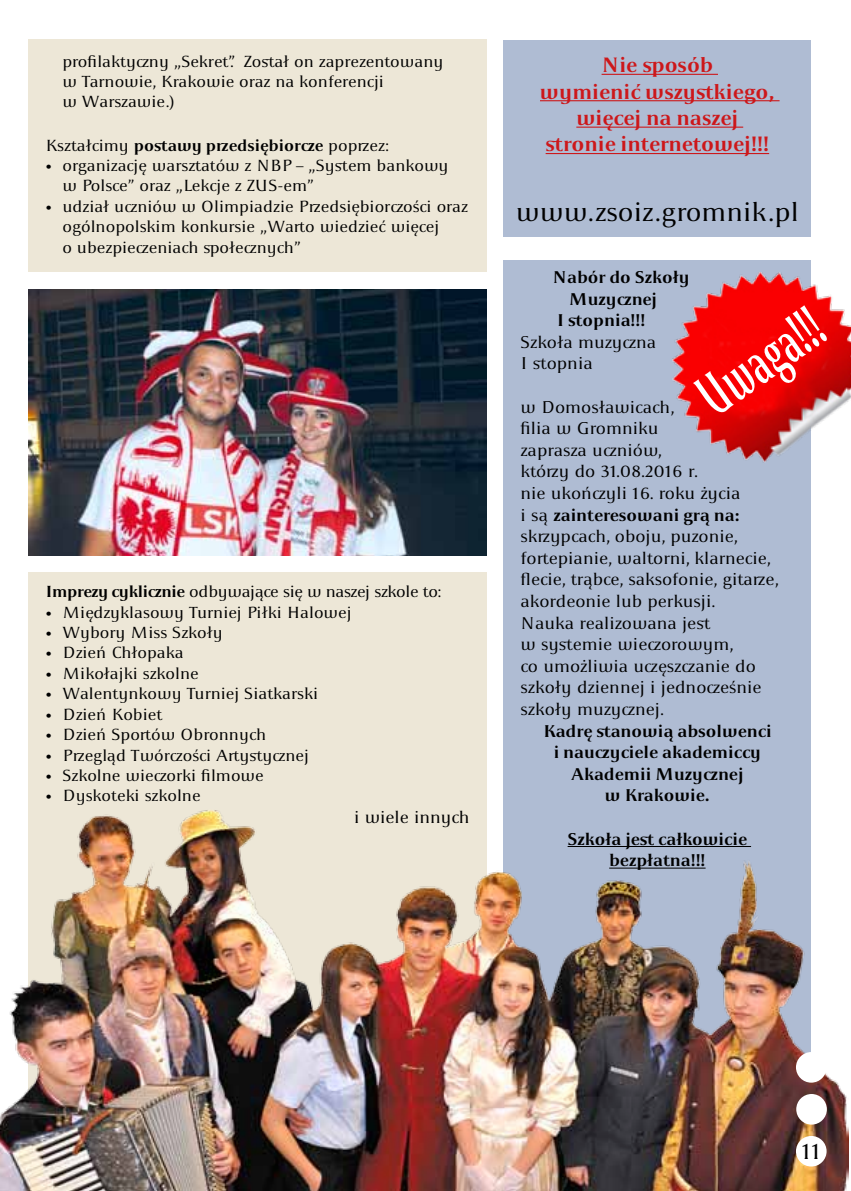
<style>
.page{position:relative;width:851px;height:1191px;background:#fff}
.page>*{position:absolute;margin:0;border:0;box-sizing:border-box;transform-origin:0 0}
.t1{font:28px "Apolonia";color:#000}
.t2{font:24px "Apolonia";color:#000}
.t3{font:700 22px/26.4px "Apolonia";color:#cd171a;text-align:center}
.t4{font:18px/21.6px "Apolonia";color:#000}
.t5{font:700 18px/21.6px "Apolonia";color:#000;text-align:center}
.t6{font:17px/20.4px "Apolonia";color:#000}
.t7{font:17px "Apolonia";letter-spacing:-.02em;color:#000}
.t8{font:700 17px "Apolonia";color:#000}
.s1{font-weight:400}
.s2{font-weight:700}
</style>
<div class="page">
<div style="left:503px;top:41px;width:308px;height:196px;background:#afbcd3"></div>
<div style="left:503px;top:261px;width:308px;height:890px;background:#afbcd3"></div>
<img style="left:672px;top:272px;width:178px;height:190px">
<svg style="left:693px;top:305px;width:134px;height:109px;background:#f2292a"></svg>
<div style="left:28px;top:40px;width:458px;height:232px;background:#ede7d7"></div>
<div style="left:28px;top:573px;width:458px;height:581px;background:#ede7d7"></div>
<img style="left:0;top:809px;width:848px;height:382px">
<div style="left:795px;top:1052px;width:31px;height:30px;background:#fff;border-radius:50%"></div>
<div style="left:796px;top:1094px;width:30px;height:30px;background:#fff;border-radius:50%"></div>
<div style="left:795px;top:1136px;width:31px;height:30px;background:#fff;border-radius:50%"></div>
<hr style="left:601px;top:74px;width:116px;height:1px;background:#cd171a">
<hr style="left:540px;top:100px;width:239px;height:1px;background:#cd171a">
<hr style="left:576px;top:127px;width:167px;height:1px;background:#cd171a">
<hr style="left:545px;top:153px;width:224px;height:1px;background:#cd171a">
<img style="left:28px;top:289px;width:458px;height:267px">
<hr style="left:567px;top:846px;width:184px;height:1px;background:#000">
<hr style="left:609px;top:867px;width:96px;height:1px;background:#000">
<p class="t6" style="left:62px;top:51px;width:382px">profilaktyczny „Sekret”. Został on zaprezentowany w Tarnowie, Krakowie oraz na konferencji<br>w Warszawie.)</p>
<p class="t8" style="left:45px;top:135px;width:345px"><span class="s1">Kształcimy</span> postawy przedsiębiorcze <span class="s1">poprzez:</span></p>
<p class="t6" style="left:62px;top:155px;width:387px;text-indent:-17px">• organizację warsztatów z NBP – „System bankowy w Polsce” oraz „Lekcje z ZUS-em”</p>
<p class="t6" style="left:62px;top:196px;width:407px;text-indent:-17px">• udział uczniów w Olimpiadzie Przedsiębiorczości oraz ogólnopolskim konkursie „Warto wiedzieć więcej<br>o ubezpieczeniach społecznych”</p>
<p class="t7" style="left:45px;top:582px;width:398px"><span class="s2">Imprezy cyklicznie</span> odbywające się w naszej szkole to:</p>
<p class="t6" style="left:45px;top:602px;width:308px">• Międzyklasowy Turniej Piłki Halowej</p>
<p class="t6" style="left:45px;top:622px;width:179px">• Wybory Miss Szkoły</p>
<p class="t6" style="left:45px;top:643px;width:140px">• Dzień Chłopaka</p>
<p class="t6" style="left:45px;top:663px;width:155px">• Mikołajki szkolne</p>
<p class="t6" style="left:45px;top:684px;width:274px">• Walentynkowy Turniej Siatkarski</p>
<p class="t6" style="left:45px;top:704px;width:118px">• Dzień Kobiet</p>
<p class="t6" style="left:45px;top:724px;width:222px">• Dzień Sportów Obronnych</p>
<p class="t6" style="left:45px;top:745px;width:265px">• Przegląd Twórczości Artystycznej</p>
<p class="t6" style="left:45px;top:765px;width:220px">• Szkolne wieczorki filmowe</p>
<p class="t6" style="left:45px;top:786px;width:157px">• Dyskoteki szkolne</p>
<p class="t4" style="left:354px;top:807px;width:117px">i wiele innych</p>
<p class="t3" style="left:540px;top:52px;width:236px">Nie sposób<br>wymienić wszystkiego, więcej na naszej stronie internetowej!!!</p>
<h1 class="t1" style="left:516px;top:196px;width:284px">www.zsoiz.gromnik.pl</h1>
<p class="t5" style="left:552px;top:266px;width:138px">Nabór do Szkoły</p>
<p class="t5" style="left:569px;top:288px;width:90px">Muzycznej</p>
<p class="t5" style="left:556px;top:310px;width:90px">I stopnia!!!</p>
<p class="t4" style="left:520px;top:331px;width:137px">Szkoła muzyczna<br>I stopnia</p>
<p class="t4" style="left:520px;top:396px;width:260px">w Domosławicach,<br>filia w Gromniku<br>zaprasza uczniów,<br>którzy do 31.08.2016 r.<br>nie ukończyli 16. roku życia<br>i są <span class="s2">zainteresowani grą na: </span>skrzypcach, oboju, puzonie, fortepianie, waltorni, klarnecie, flecie, trąbce, saksofonie, gitarze, akordeonie lub perkusji.<br>Nauka realizowana jest<br>w systemie wieczorowym,<br>co umożliwia uczęszczanie do szkoły dziennej i jednocześnie szkoły muzycznej.</p>
<p class="t5" style="left:543px;top:720px;width:230px">Kadrę stanowią absolwenci i nauczyciele akademiccy<br>Akademii Muzycznej<br>w Krakowie.</p>
<p class="t5" style="left:567px;top:828px;width:181px">Szkoła jest całkowicie bezpłatna!!!</p>
<h2 class="t2" style="left:801px;top:1137px;width:21px">11</h2>
</div>
